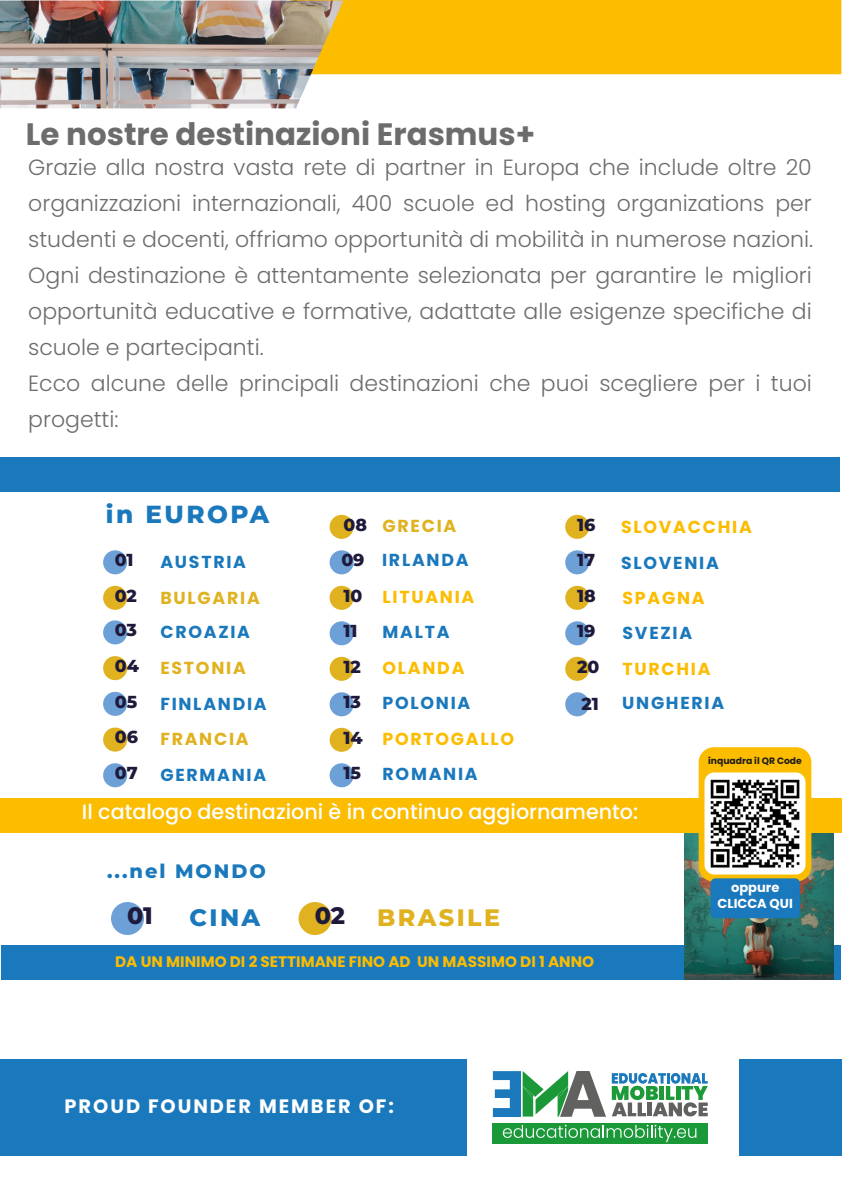
<style>
.page{position:relative;width:842px;height:1191px;background:#fff}
.page>*{position:absolute;margin:0;border:0;box-sizing:border-box;transform-origin:0 0}
.t1{font:700 31px "Poppins";color:#6c6c6c}
.t2{font:800 24.6px "Montserrat";letter-spacing:.1em;color:#1a78bc}
.t3{font:800 23.8px "Montserrat";letter-spacing:.1em;color:#e0b21f}
.t4{font:800 23.8px "Montserrat";color:#1f1a3b}
.t5{font:800 23.8px "Montserrat";color:#1a78bc}
.t6{font:300 22px/36px "Poppins";color:#6c6c6c}
.t7{font:500 20.6px "Poppins";color:#fff}
.t8{font:700 19.4px "Poppins";letter-spacing:.1em;color:#fff}
.t9{font:800 19.4px "Montserrat";letter-spacing:.1em;color:#1a78bc}
.t10{font:700 17.4px "Poppins";letter-spacing:.1em;color:#1a78bc}
.t11{font:700 17.4px "Poppins";letter-spacing:.1em;color:#fcbc00}
.t12{font:700 17.4px "Poppins";letter-spacing:.1em;color:#e0b21f}
.t13{font:800 17.4px "Montserrat";color:#1f1a3b}
.t14{font:700 15.2px "Poppins";color:#fcbc00}
.t15{font:700 13px/15.6px "Poppins";color:#fff;text-align:center}
.t16{font:700 9.2px "Poppins";color:#1d1d1b}
.s1{font-family:"Montserrat";font-weight:800;color:#1f1a3b}
</style>
<div class="page">
<div style="left:1px;top:945px;width:840px;height:34px;background:#1a78bc"></div>
<div style="left:0;top:1059px;width:841px;height:96px;background:#1a78bc"></div>
<img style="left:684px;top:832px;width:150px;height:147px">
<div style="left:253px;top:0;width:588px;height:74px;background:#fcbc00"></div>
<img style="left:0;top:1px;width:343px;height:107px">
<div style="left:0;top:798px;width:842px;height:34px;background:#fcbc00"></div>
<div style="left:0;top:457px;width:840px;height:35px;background:#1a78bc"></div>
<div style="left:103px;top:656px;width:24px;height:24px;background:#e0b21f;border-radius:50%"></div>
<div style="left:103px;top:620px;width:24px;height:24px;background:#6ca0d6;border-radius:50%"></div>
<div style="left:103px;top:763px;width:24px;height:24px;background:#6ca0d6;border-radius:50%"></div>
<div style="left:103px;top:692px;width:24px;height:24px;background:#6ca0d6;border-radius:50%"></div>
<div style="left:103px;top:727px;width:24px;height:24px;background:#e0b21f;border-radius:50%"></div>
<div style="left:103px;top:586px;width:24px;height:24px;background:#e0b21f;border-radius:50%"></div>
<div style="left:103px;top:550px;width:24px;height:24px;background:#6ca0d6;border-radius:50%"></div>
<div style="left:565px;top:515px;width:24px;height:24px;background:#e0b21f;border-radius:50%"></div>
<div style="left:565px;top:550px;width:24px;height:24px;background:#6ca0d6;border-radius:50%"></div>
<div style="left:565px;top:586px;width:24px;height:24px;background:#e0b21f;border-radius:50%"></div>
<div style="left:565px;top:621px;width:24px;height:24px;background:#6ca0d6;border-radius:50%"></div>
<div style="left:565px;top:657px;width:24px;height:24px;background:#e0b21f;border-radius:50%"></div>
<div style="left:330px;top:692px;width:24px;height:24px;background:#6ca0d6;border-radius:50%"></div>
<div style="left:330px;top:763px;width:24px;height:24px;background:#6ca0d6;border-radius:50%"></div>
<div style="left:330px;top:727px;width:24px;height:25px;background:#e0b21f;border-radius:50%"></div>
<div style="left:330px;top:657px;width:24px;height:24px;background:#e0b21f;border-radius:50%"></div>
<div style="left:330px;top:550px;width:24px;height:24px;background:#6ca0d6;border-radius:50%"></div>
<div style="left:330px;top:515px;width:24px;height:24px;background:#e0b21f;border-radius:50%"></div>
<div style="left:330px;top:621px;width:24px;height:24px;background:#6ca0d6;border-radius:50%"></div>
<div style="left:330px;top:586px;width:24px;height:24px;background:#e0b21f;border-radius:50%"></div>
<div style="left:565px;top:692px;width:24px;height:24px;background:#6ca0d6;border-radius:50%"></div>
<div style="left:299px;top:902px;width:33px;height:33px;background:#e0b21f;border-radius:50%"></div>
<div style="left:111px;top:902px;width:33px;height:33px;background:#6ca0d6;border-radius:50%"></div>
<div style="left:699px;top:747px;width:112px;height:134px;background:#fcbc00;border-radius:15px"></div>
<div style="left:710px;top:878px;width:90px;height:40px;background:#1a78bc;border-radius:5px"></div>
<div style="left:704px;top:772px;width:101px;height:102px;background:#fff;border-radius:10px"></div>
<img style="left:710px;top:779px;width:90px;height:89px">
<div style="left:467px;top:1033px;width:272px;height:143px;background:#fff"></div>
<div style="left:492px;top:1123px;width:215px;height:20px;background:#1b9939"></div>
<svg style="left:493px;top:1071px;width:113px;height:46px"></svg>
<svg style="left:612px;top:1073px;width:96px;height:43px"></svg>
<svg style="left:503px;top:1124px;width:193px;height:18px"></svg>
<h1 class="t1" style="left:26px;top:116px;width:511px">Le nostre destinazioni Erasmus+</h1>
<p class="t6" style="left:28px;top:150px;width:786px">Grazie alla nostra vasta rete di partner in Europa che include oltre 20 organizzazioni internazionali, 400 scuole ed hosting organizations per studenti e docenti, offriamo opportunità di mobilità in numerose nazioni.<br>Ogni destinazione è attentamente selezionata per garantire le migliori opportunità educative e formative, adattate alle esigenze specifiche di scuole e partecipanti.<br>Ecco alcune delle principali destinazioni che puoi scegliere per i tuoi progetti:</p>
<p class="t2" style="left:106px;top:496px;width:165px">in EUROPA</p>
<p class="t12" style="left:343px;top:516px;width:114px"><span class="s1">08</span> GRECIA</p>
<p class="t13" style="left:115px;top:547px;width:20px">01</p>
<p class="t10" style="left:160px;top:552px;width:87px">AUSTRIA</p>
<p class="t10" style="left:341px;top:550px;width:129px"><span class="s1">09</span> IRLANDA</p>
<p class="t13" style="left:115px;top:583px;width:24px">02</p>
<p class="t12" style="left:160px;top:587px;width:101px">BULGARIA</p>
<p class="t11" style="left:343px;top:587px;width:132px"><span class="s1">10</span> LITUANIA</p>
<p class="t13" style="left:115px;top:617px;width:24px">03</p>
<p class="t10" style="left:160px;top:622px;width:91px">CROAZIA</p>
<p class="t13" style="left:343px;top:618px;width:16px">11</p>
<p class="t10" style="left:383px;top:622px;width:69px">MALTA</p>
<p class="t12" style="left:115px;top:657px;width:132px"><span class="s1">04</span> ESTONIA</p>
<p class="t11" style="left:343px;top:657px;width:122px"><span class="s1">12</span> OLANDA</p>
<p class="t13" style="left:577px;top:512px;width:20px">16</p>
<p class="t11" style="left:621px;top:517px;width:132px">SLOVACCHIA</p>
<p class="t13" style="left:577px;top:547px;width:20px">17</p>
<p class="t10" style="left:621px;top:552px;width:99px">SLOVENIA</p>
<p class="t13" style="left:577px;top:583px;width:20px">18</p>
<p class="t11" style="left:622px;top:587px;width:84px">SPAGNA</p>
<p class="t13" style="left:577px;top:618px;width:20px">19</p>
<p class="t10" style="left:622px;top:623px;width:71px">SVEZIA</p>
<p class="t13" style="left:577px;top:653px;width:24px">20</p>
<p class="t11" style="left:622px;top:658px;width:90px">TURCHIA</p>
<p class="t13" style="left:115px;top:689px;width:24px">05</p>
<p class="t10" style="left:160px;top:693px;width:108px">FINLANDIA</p>
<p class="t13" style="left:115px;top:724px;width:25px">06</p>
<p class="t12" style="left:160px;top:729px;width:90px">FRANCIA</p>
<p class="t10" style="left:343px;top:693px;width:128px"><span class="s1">13</span> POLONIA</p>
<p class="t11" style="left:343px;top:728px;width:172px"><span class="s1">14</span> PORTOGALLO</p>
<p class="t13" style="left:581px;top:691px;width:19px">21</p>
<p class="t10" style="left:622px;top:692px;width:104px">UNGHERIA</p>
<p class="t13" style="left:115px;top:760px;width:24px">07</p>
<p class="t10" style="left:160px;top:765px;width:107px">GERMANIA</p>
<p class="t10" style="left:343px;top:764px;width:136px"><span class="s1">15</span> ROMANIA</p>
<p class="t16" style="left:708px;top:755px;width:95px">inquadra il QR Code</p>
<p class="t7" style="left:82px;top:800px;width:558px">Il catalogo destinazioni è in continuo aggiornamento:</p>
<p class="t9" style="left:107px;top:857px;width:160px">...nel MONDO</p>
<p class="t4" style="left:127px;top:898px;width:27px">01</p>
<p class="t5" style="left:190px;top:900px;width:72px">CINA</p>
<p class="t4" style="left:315px;top:898px;width:32px">02</p>
<p class="t3" style="left:377px;top:900px;width:124px">BRASILE</p>
<p class="t14" style="left:115px;top:953px;width:480px">DA UN MINIMO DI 2 SETTIMANE FINO AD UN MASSIMO DI 1 ANNO</p>
<p class="t8" style="left:65px;top:1094px;width:331px">PROUD FOUNDER MEMBER OF:</p>
<p class="t15" style="left:717px;top:879px;width:77px">oppure<br>CLICCA QUI</p>
</div>
